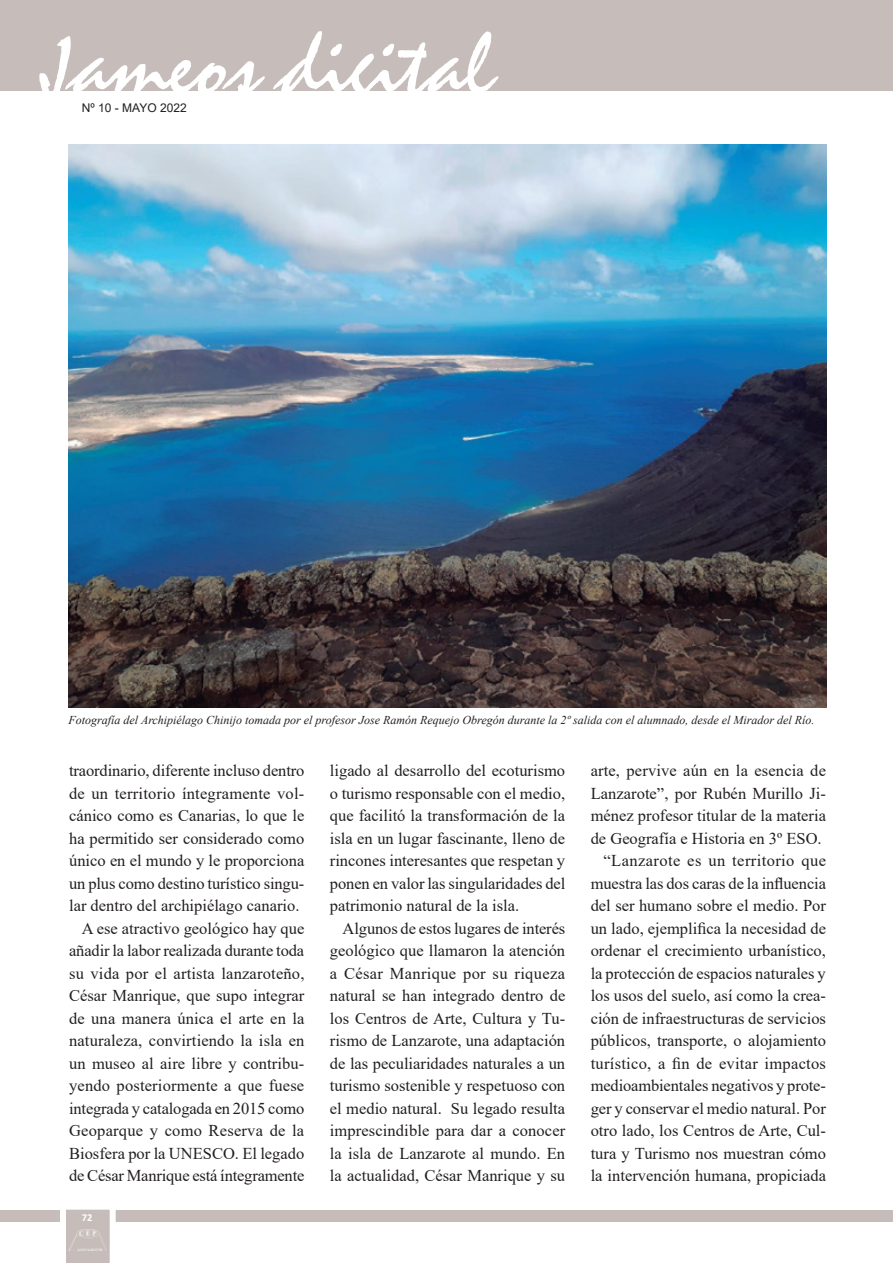
<style>
.page{position:relative;width:893px;height:1263px;background:#fff}
.page>*{position:absolute;margin:0;border:0;box-sizing:border-box;transform-origin:0 0}
.t1{font:90px "Staccato 222 BT";color:#fff}
.t2{font:16.5px/22.5px "Times New Roman";color:#231f20;text-align:right}
.t3{font:italic 12px "Times New Roman";color:#231f20}
.t4{font:12px "Arial";color:#231f20}
.t5{font:700 10.5px "Calibri";color:#fff}
</style>
<div class="page">
<div style="left:0;top:1209px;width:893px;height:12px;background:#c6bdba"></div>
<svg style="left:60px;top:1209px;width:56px;height:54px"></svg>
<div style="left:0;top:0;width:893px;height:90px;background:#c6bdba"></div>
<img style="left:69px;top:1229px;width:37px;height:22px">
<img style="left:69px;top:145px;width:757px;height:562px">
<h1 class="t1" style="left:39px;top:15px;width:456px">Jameos digital</h1>
<p class="t4" style="left:82px;top:99px;width:106px">Nº 10 - MAYO 2022</p>
<p class="t3" style="left:69px;top:712px;width:747px">Fotografía del Archipiélago Chinijo tomada por el profesor Jose Ramón Requejo Obregón durante la 2º salida con el alumnado, desde el Mirador del Río.</p>
<p class="t2" style="left:69px;top:759px;width:237px">traordinario, diferente incluso dentro de un territorio íntegramente vol&shy;cánico como es Canarias, lo que le ha permitido ser considerado como único en el mundo y le proporciona un plus como destino turístico singu&shy;lar dentro del archipiélago canario.<br>A ese atractivo geológico hay que añadir la labor realizada durante toda su vida por el artista lanzaroteño, César Manrique, que supo integrar de una manera única el arte en la naturaleza, convirtiendo la isla en un museo al aire libre y contribu&shy;yendo posteriormente a que fuese integrada y catalogada en 2015 como Geoparque y como Reserva de la Biosfera por la UNESCO. El legado de César Manrique está íntegramente</p>
<p class="t2" style="left:330px;top:759px;width:237px;text-align:justify">ligado al desarrollo del ecoturismo o turismo responsable con el medio, que facilitó la transformación de la isla en un lugar fascinante, lleno de rincones interesantes que respetan y ponen en valor las singularidades del patrimonio natural de la isla.</p>
<p class="t2" style="left:330px;top:916px;width:237px;text-align:justify;text-indent:13px">Algunos de estos lugares de interés geológico que llamaron la atención a César Manrique por su riqueza natural se han integrado dentro de los Centros de Arte, Cultura y Tu&shy;rismo de Lanzarote, una adaptación de las peculiaridades naturales a un turismo sostenible y respetuoso con el medio natural. Su legado resulta imprescindible para dar a conocer la isla de Lanzarote al mundo. En la actualidad, César Manrique y su</p>
<p class="t5" style="left:82px;top:1210px;width:12px">72</p>
<p class="t2" style="left:591px;top:759px;width:237px">arte, pervive aún en la esencia de Lanzarote”, por Rubén Murillo Ji&shy;ménez profesor titular de la materia de Geografía e Historia en 3º ESO. “Lanzarote es un territorio que muestra las dos caras de la influencia del ser humano sobre el medio. Por un lado, ejemplifica la necesidad de ordenar el crecimiento urbanístico, la protección de espacios naturales y los usos del suelo, así como la crea&shy;ción de infraestructuras de servicios públicos, transporte, o alojamiento turístico, a fin de evitar impactos medioambientales negativos y prote&shy;ger y conservar el medio natural. Por otro lado, los Centros de Arte, Cul&shy;tura y Turismo nos muestran cómo la intervención humana, propiciada</p>
</div>
